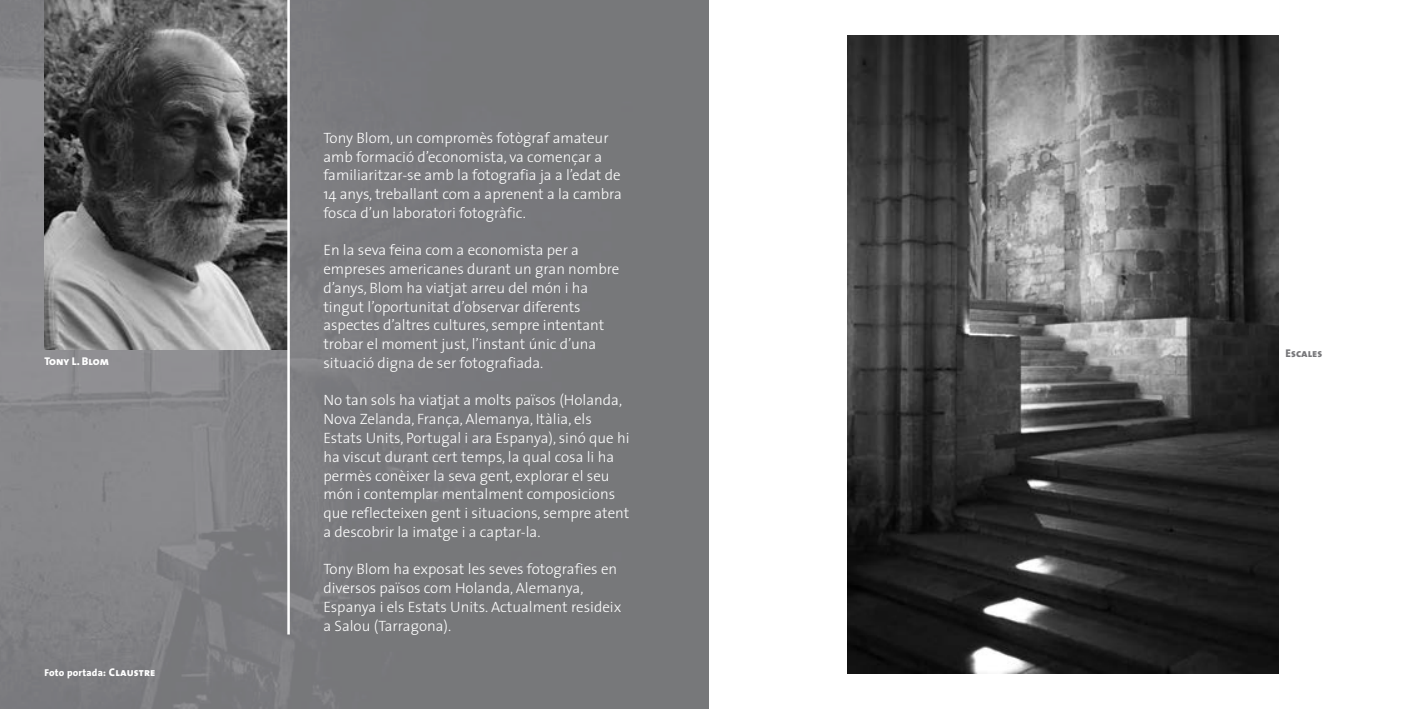
<style>
.page{position:relative;width:1418px;height:709px;background:#fff}
.page>*{position:absolute;margin:0;border:0;box-sizing:border-box;transform-origin:0 0}
.t1{font:300 15px/18.8px "The Sans";color:#fff}
.t2{font:11.25px "The Sans Extra Bold Caps";color:#fff}
.t3{font:11.25px "The Sans Extra Bold Caps";color:#77777a}
.t4{font:800 10px "The Sans";letter-spacing:.02em;color:#fff}
.s1{font-family:"The Sans Extra Bold Caps";font-weight:400;font-size:11.25px}
</style>
<div class="page">
<img style="left:0;top:0;width:709px;height:709px">
<img style="left:44px;top:0;width:243px;height:349px">
<hr style="left:287px;top:0;width:3px;height:634px;background:#fff">
<img style="left:847px;top:35px;width:431px;height:638px">
<p class="t2" style="left:44px;top:353px;width:66px">Tony L. Blom</p>
<p class="t4" style="left:44px;top:666px;width:112px">Foto portada: <span class="s1">Claustre</span></p>
<p class="t1" style="left:323px;top:128px;width:300px">Tony Blom, un compromès fotògraf amateur amb formació d’economista, va començar a familiaritzar-se amb la fotografia ja a l’edat de 14 anys, treballant com a aprenent a la cambra fosca d’un laboratori fotogràfic.</p>
<p class="t1" style="left:323px;top:241px;width:297px">En la seva feina com a economista per a empreses americanes durant un gran nombre d’anys, Blom ha viatjat arreu del món i ha tingut l’oportunitat d’observar diferents aspectes d’altres cultures, sempre intentant trobar el moment just, l’instant únic d’una situació digna de ser fotografiada.</p>
<p class="t1" style="left:323px;top:391px;width:307px">No tan sols ha viatjat a molts països (Holanda, Nova Zelanda, França, Alemanya, Itàlia, els Estats Units, Portugal i ara Espanya), sinó que hi ha viscut durant cert temps, la qual cosa li ha permès conèixer la seva gent, explorar el seu món i contemplar mentalment composicions que reflecteixen gent i situacions, sempre atent a descobrir la imatge i a captar-la.</p>
<p class="t1" style="left:323px;top:560px;width:299px">Tony Blom ha exposat les seves fotografies en diversos països com Holanda, Alemanya, Espanya i els Estats Units. Actualment resideix a Salou (Tarragona).</p>
<p class="t3" style="left:1285px;top:346px;width:38px">Escales</p>
</div>
